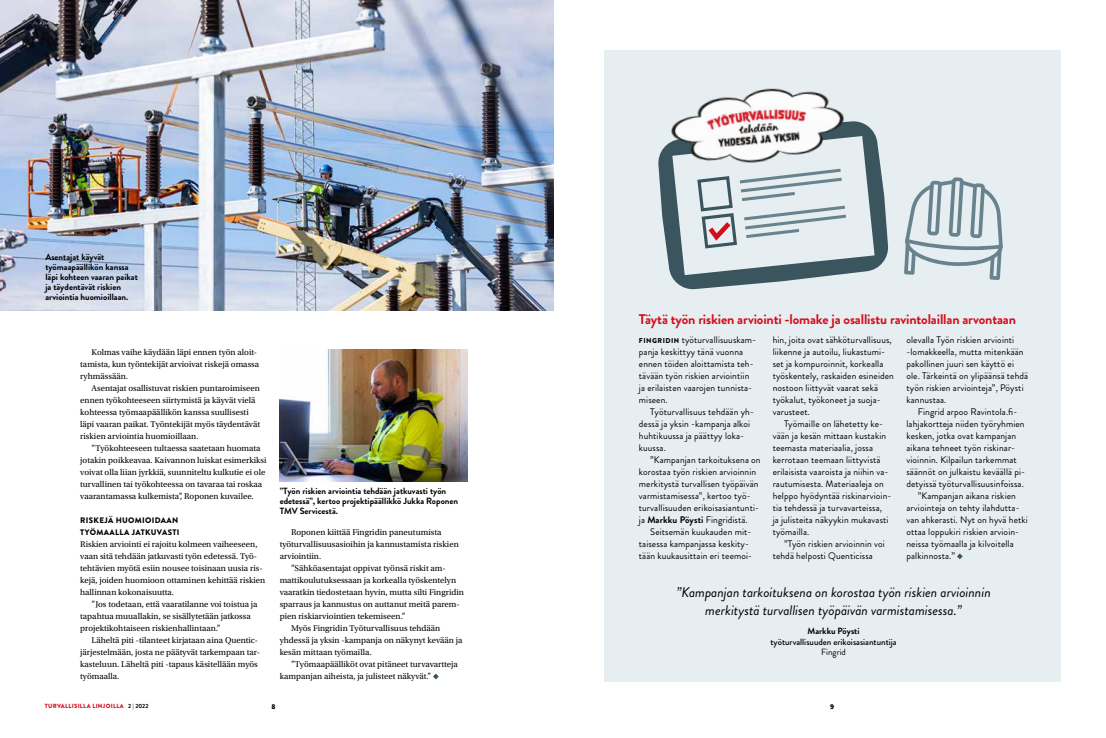
<style>
.page{position:relative;width:1106px;height:738px;background:#fff}
.page>*{position:absolute;margin:0;border:0;box-sizing:border-box;transform-origin:0 0}
.t1{font:italic 14px/18px "Brandon Grotesque";color:#000;text-align:center}
.t2{font:700 14px "Brandon Grotesque";letter-spacing:-.01em;color:#d50c1b}
.t3{font:9.5px/12px "Brandon Grotesque";letter-spacing:.01em;color:#000}
.t4{font:700 9px/10px "Brandon Grotesque";color:#000}
.t5{font:500 9px "Brandon Grotesque";color:#000}
.t6{font:9px "Brandon Grotesque";color:#000}
.t7{font:8.8px/12px "Utopia Std";color:#000}
.t8{font:900 8px/12px "Brandon Grotesque";letter-spacing:.04em;color:#000}
.t9{font:900 7.5px "Source Sans Pro";color:#000}
.t10{font:900 6px "Brandon Grotesque";letter-spacing:.045em;color:#d50c1b}
.s1{font-weight:900;font-size:7px}
.s2{font-weight:700}
.s3{font-weight:700;color:#000}
</style>
<div class="page">
<svg style="left:433px;top:673px;width:6px;height:6px"></svg>
<img style="left:280px;top:349px;width:187px;height:131px">
<img style="left:0;top:0;width:553px;height:310px">
<div style="left:604px;top:50px;width:456px;height:630px;background:#e6eef1"></div>
<svg style="left:957px;top:553px;width:5px;height:6px"></svg>
<svg style="left:904px;top:177px;width:98px;height:103px"></svg>
<svg style="left:660px;top:186px;width:229px;height:104px"></svg>
<img style="left:658px;top:88px;width:225px;height:98px">
<p class="t4" style="left:45px;top:252px;width:94px">Asentajat käyvät työmaapäällikön kanssa läpi kohteen vaaran paikat ja täydentävät riskien arviointia huomioillaan.</p>
<p class="t7" style="left:80px;top:346px;width:180px;text-indent:11px">Kolmas vaihe käydään läpi ennen työn aloit&shy;tamista, kun työntekijät arvioivat riskejä omassa ryhmässään.</p>
<p class="t7" style="left:80px;top:382px;width:181px;text-indent:11px">Asentajat osallistuvat riskien puntaroimiseen ennen työkohteeseen siirtymistä ja käyvät vielä kohteessa työmaapäällikön kanssa suullisesti läpi vaaran paikat. Työntekijät myös täydentävät riskien arviointia huomioillaan.</p>
<p class="t7" style="left:80px;top:442px;width:188px;text-indent:11px">”Työkohteeseen tultaessa saatetaan huomata jotakin poikkeavaa. Kaivannon luiskat esimerkiksi voivat olla liian jyrkkiä, suunniteltu kulkutie ei ole turvallinen tai työkohteessa on tavaraa tai roskaa vaarantamassa kulkemista”, Roponen kuvailee.</p>
<p class="t8" style="left:80px;top:514px;width:101px">RISKEJÄ HUOMIOIDAAN<br>TYÖMAALLA JATKUVASTI</p>
<p class="t7" style="left:80px;top:538px;width:187px">Riskien arviointi ei rajoitu kolmeen vaiheeseen, vaan sitä tehdään jatkuvasti työn edetessä. Työ&shy;tehtävien myötä esiin nousee toisinaan uusia ris&shy;kejä, joiden huomioon ottaminen kehittää riskien hallinnan kokonaisuutta.</p>
<p class="t7" style="left:80px;top:598px;width:179px;text-indent:11px">”Jos todetaan, että vaaratilanne voi toistua ja tapahtua muuallakin, se sisällytetään jatkossa projektikohtaiseen riskienhallintaan.”</p>
<p class="t7" style="left:80px;top:634px;width:181px;text-indent:11px">Läheltä piti -tilanteet kirjataan aina Quentic-- järjestelmään, josta ne päätyvät tarkempaan tar&shy;kasteluun. Läheltä piti -tapaus käsitellään myös työmaalla.</p>
<p class="t4" style="left:280px;top:485px;width:180px">”Työn riskien arviointia tehdään jatkuvasti työn edetessä”, kertoo projektipäällikkö Jukka Roponen<br>TMV Servicestä.</p>
<p class="t7" style="left:280px;top:526px;width:181px;text-indent:11px">Roponen kiittää Fingridin paneutumista työturvallisuusasioihin ja kannustamista riskien arviointiin.</p>
<p class="t7" style="left:291px;top:562px;width:156px">”Sähköasentajat oppivat työnsä riskit am-</p>
<p class="t7" style="left:280px;top:574px;width:178px">mattikoulutuksessaan ja korkealla työskentelyn</p>
<p class="t7" style="left:280px;top:586px;width:186px">vaaratkin tiedostetaan hyvin, mutta silti Fingridin</p>
<p class="t7" style="left:280px;top:598px;width:181px">sparraus ja kannustus on auttanut meitä parem-</p>
<p class="t7" style="left:280px;top:610px;width:127px">pien riskiarviointien tekemiseen.”</p>
<p class="t7" style="left:291px;top:622px;width:151px">Myös Fingridin Työturvallisuus tehdään</p>
<p class="t7" style="left:280px;top:634px;width:184px">yhdessä ja yksin -kampanja on näkynyt kevään ja</p>
<p class="t7" style="left:280px;top:646px;width:93px">kesän mittaan työmailla.</p>
<p class="t7" style="left:291px;top:658px;width:168px">”Työmaapäälliköt ovat pitäneet turvavartteja</p>
<p class="t7" style="left:280px;top:670px;width:153px">kampanjan aiheista, ja julisteet näkyvät.”</p>
<h1 class="t2" style="left:639px;top:309px;width:378px">Täytä työn riskien arviointi -lomake ja osallistu ravintolaillan arvontaan</h1>
<p class="t3" style="left:639px;top:333px;width:119px"><span class="s1">FINGRIDIN</span> työturvallisuuskam&shy;panja keskittyy tänä vuonna ennen töiden aloittamista teh&shy;tävään työn riskien arviointiin ja erilaisten vaarojen tunnista&shy;miseen.</p>
<p class="t3" style="left:639px;top:405px;width:117px;text-indent:11px">Työturvallisuus tehdään yh&shy;dessä ja yksin -kampanja alkoi huhtikuussa ja päättyy loka&shy;kuussa.</p>
<p class="t3" style="left:639px;top:453px;width:123px;text-indent:11px">”Kampanjan tarkoituksena on korostaa työn riskien arvioinnin merkitystä turvallisen työpäivän varmistamisessa”, kertoo työ&shy;turvallisuuden erikoisasiantunti&shy;ja <span class="s2">Markku Pöysti</span> Fingridistä.</p>
<p class="t3" style="left:639px;top:525px;width:115px;text-indent:11px">Seitsemän kuukauden mit&shy;taisessa kampanjassa keskity&shy;tään kuukausittain eri teemoi-</p>
<p class="t3" style="left:906px;top:333px;width:123px">olevalla Työn riskien arviointi -lomakkeella, mutta mitenkään pakollinen juuri sen käyttö ei ole. Tärkeintä on ylipäänsä tehdä työn riskien arviointeja”, Pöysti kannustaa.</p>
<p class="t3" style="left:917px;top:405px;width:101px">Fingrid arpoo Ravintola.fi-</p>
<p class="t3" style="left:906px;top:417px;width:120px">lahjakortteja niiden työryhmien</p>
<p class="t3" style="left:906px;top:429px;width:111px">kesken, jotka ovat kampanjan</p>
<p class="t3" style="left:906px;top:441px;width:110px">aikana tehneet työn riskinar-</p>
<p class="t3" style="left:906px;top:453px;width:112px">vioinnin. Kilpailun tarkemmat</p>
<p class="t3" style="left:906px;top:465px;width:120px">säännöt on julkaistu keväällä pi-</p>
<p class="t3" style="left:906px;top:477px;width:119px">detyissä työturvallisuusinfoissa.</p>
<p class="t3" style="left:917px;top:489px;width:100px">”Kampanjan aikana riskien</p>
<p class="t3" style="left:906px;top:501px;width:115px">arviointeja on tehty ilahdutta-</p>
<p class="t3" style="left:906px;top:513px;width:123px">van ahkerasti. Nyt on hyvä hetki</p>
<p class="t3" style="left:906px;top:525px;width:114px">ottaa loppukiri riskien arvioin-</p>
<p class="t3" style="left:906px;top:537px;width:109px">neissa työmaalla ja kilvoitella</p>
<p class="t3" style="left:906px;top:549px;width:50px">palkinnosta.”</p>
<h1 class="t1" style="left:676px;top:583px;width:316px">”Kampanjan tarkoituksena on korostaa työn riskien arvioinnin merkitystä turvallisen työpäivän varmistamisessa.”</h1>
<p class="t4" style="left:807px;top:625px;width:53px">Markku Pöysti</p>
<p class="t5" style="left:770px;top:635px;width:128px">työturvallisuuden erikoisasiantuntija</p>
<p class="t6" style="left:821px;top:645px;width:26px">Fingrid</p>
<p class="t3" style="left:772px;top:333px;width:123px">hin, joita ovat sähköturvallisuus, liikenne ja autoilu, liukastumi&shy;set ja kompuroinnit, korkealla työskentely, raskaiden esineiden nostoon liittyvät vaarat sekä työkalut, työkoneet ja suoja&shy;varusteet.</p>
<p class="t3" style="left:772px;top:417px;width:120px;text-indent:11px">Työmaille on lähetetty ke&shy;vään ja kesän mittaan kustakin teemasta materiaalia, jossa kerrotaan teemaan liittyvistä erilaisista vaaroista ja niihin va&shy;rautumisesta. Materiaaleja on helppo hyödyntää riskinarvioin&shy;tia tehdessä ja turvavarteissa,<br>ja julisteita näkyykin mukavasti työmailla.</p>
<p class="t3" style="left:772px;top:537px;width:114px;text-indent:11px">”Työn riskien arvioinnin voi tehdä helposti Quenticissa</p>
<p class="t10" style="left:45px;top:701px;width:105px">TURVALLISILLA LINJOILLA <span class="s3">2 | 2022</span></p>
<p class="t9" style="left:272px;top:700px;width:6px">8</p>
<p class="t9" style="left:830px;top:700px;width:6px">9</p>
</div>
